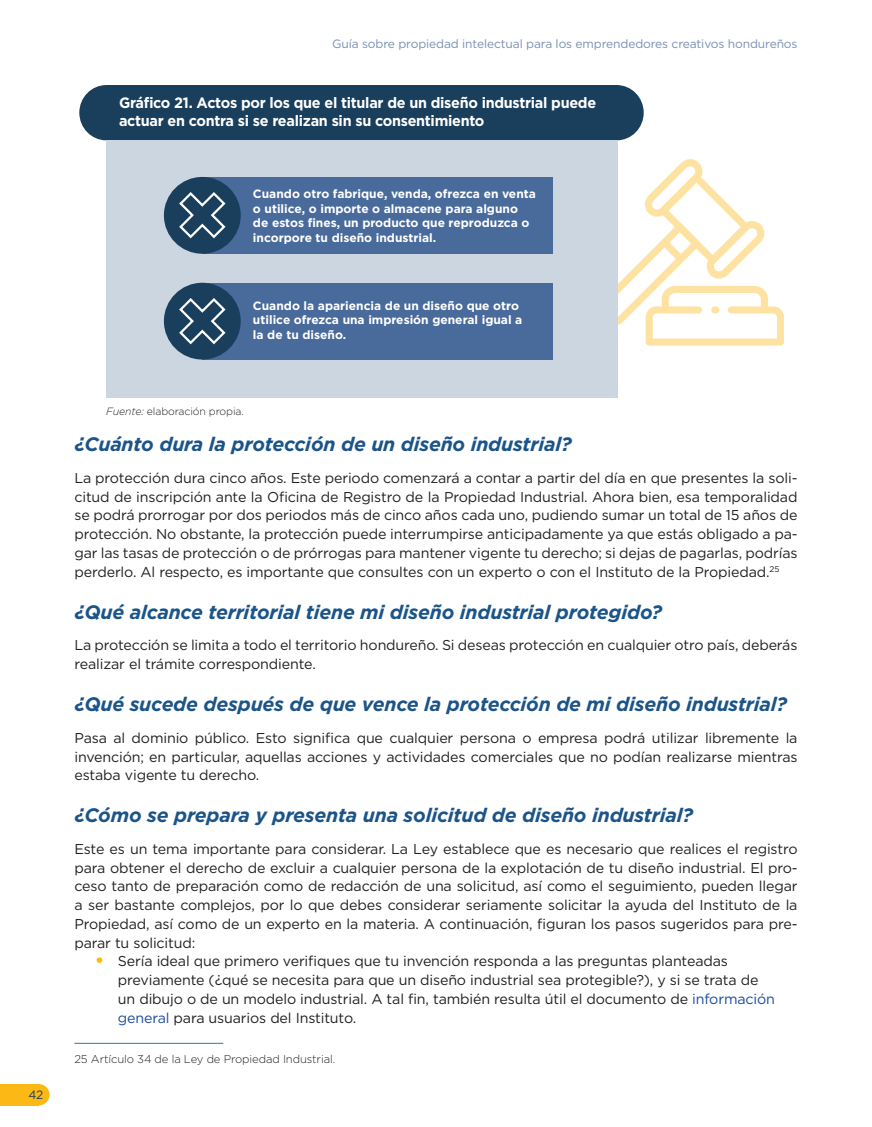
<style>
.page{position:relative;width:872px;height:1127px;background:#fff}
.page>*{position:absolute;margin:0;border:0;box-sizing:border-box;transform-origin:0 0}
.t1{font:italic 700 19.5px "Gotham";letter-spacing:-.01em;color:#1b5489}
.t2{font:700 15px/18px "Gotham";letter-spacing:-.02em;color:#fff;scale:.96 1}
.t3{font:14.25px/18.8px "Gotham";letter-spacing:-.01em;color:#231f20;text-align:justify}
.t4{font:700 12px/14.4px "Gotham";color:#fff}
.t5{font:12px "Gotham";letter-spacing:-.01em;color:#798fb4}
.t6{font:12px "Gotham";color:#1a3f5d}
.t7{font:300 11.25px "Gotham";letter-spacing:-.01em;color:#231f20}
.t8{font:300 10.5px "Gotham";letter-spacing:-.01em;color:#231f20}
.s1{font-style:italic}
.s2{font-weight:900;font-size:16.5px;color:#fcb814}
.s3{color:#1c4aa0}
</style>
<div class="page">
<div style="left:0;top:1084px;width:39px;height:21px;background:#fcb814"></div>
<div style="left:28px;top:1084px;width:22px;height:21px;background:#fcb814;border-radius:50%"></div>
<svg style="left:617px;top:152px;width:167px;height:197px"></svg>
<hr style="left:74px;top:1043px;width:149px;height:1px;background:#496b9c">
<div style="left:79px;top:85px;width:54px;height:55px;background:#1a3f5d;border-radius:50%"></div>
<div style="left:590px;top:85px;width:53px;height:55px;background:#1a3f5d;border-radius:50%"></div>
<div style="left:106px;top:85px;width:511px;height:55px;background:#1a3f5d"></div>
<div style="left:106px;top:140px;width:511px;height:258px;background:#cbd6e0"></div>
<div style="left:202px;top:177px;width:351px;height:77px;background:#496b9c"></div>
<div style="left:202px;top:283px;width:351px;height:76px;background:#496b9c"></div>
<div style="left:164px;top:177px;width:77px;height:77px;background:#1a3f5d;border-radius:50%"></div>
<div style="left:164px;top:283px;width:77px;height:76px;background:#1a3f5d;border-radius:50%"></div>
<svg style="left:179px;top:298px;width:47px;height:47px"></svg>
<svg style="left:179px;top:192px;width:47px;height:47px"></svg>
<p class="t6" style="left:28px;top:1087px;width:17px">42</p>
<p class="t5" style="left:332px;top:36px;width:467px">Guía sobre propiedad intelectual para los emprendedores creativos hondureños</p>
<p class="t2" style="left:119px;top:93px;width:498px">Gráfico 21. Actos por los que el titular de un diseño industrial puede actuar en contra si se realizan sin su consentimiento</p>
<p class="t4" style="left:253px;top:187px;width:284px">Cuando otro fabrique, venda, ofrezca en venta o utilice, o importe o almacene para alguno de estos fines, un producto que reproduzca o incorpore tu diseño industrial.</p>
<p class="t4" style="left:253px;top:298px;width:271px">Cuando la apariencia de un diseño que otro utilice ofrezca una impresión general igual a la de tu diseño.</p>
<p class="t8" style="left:106px;top:404px;width:139px"><span class="s1">Fuente:</span> elaboración propia.</p>
<h1 class="t1" style="left:74px;top:431px;width:499px">¿Cuánto dura la protección de un diseño industrial?</h1>
<p class="t3" style="left:74px;top:468px;width:724px">La protección dura cinco años. Este periodo comenzará a contar a partir del día en que presentes la soli&shy;citud de inscripción ante la Oficina de Registro de la Propiedad Industrial. Ahora bien, esa temporalidad se podrá prorrogar por dos periodos más de cinco años cada uno, pudiendo sumar un total de 15 años de protección. No obstante, la protección puede interrumpirse anticipadamente ya que estás obligado a pa&shy;gar las tasas de protección o de prórrogas para mantener vigente tu derecho; si dejas de pagarlas, podrías perderlo. Al respecto, es importante que consultes con un experto o con el Instituto de la Propiedad.<sup>25</sup></p>
<h1 class="t1" style="left:74px;top:599px;width:589px">¿Qué alcance territorial tiene mi diseño industrial protegido?</h1>
<p class="t3" style="left:74px;top:636px;width:724px">La protección se limita a todo el territorio hondureño. Si deseas protección en cualquier otro país, deberás realizar el trámite correspondiente.</p>
<h1 class="t1" style="left:74px;top:691px;width:714px">¿Qué sucede después de que vence la protección de mi diseño industrial?</h1>
<p class="t3" style="left:74px;top:728px;width:724px">Pasa al dominio público. Esto significa que cualquier persona o empresa podrá utilizar libremente la invención; en particular, aquellas acciones y actividades comerciales que no podían realizarse mientras estaba vigente tu derecho.</p>
<h1 class="t1" style="left:74px;top:802px;width:620px">¿Cómo se prepara y presenta una solicitud de diseño industrial?</h1>
<p class="t3" style="left:74px;top:839px;width:724px">Este es un tema importante para considerar. La Ley establece que es necesario que realices el registro para obtener el derecho de excluir a cualquier persona de la explotación de tu diseño industrial. El pro&shy;ceso tanto de preparación como de redacción de una solicitud, así como el seguimiento, pueden llegar a ser bastante complejos, por lo que debes considerar seriamente solicitar la ayuda del Instituto de la Propiedad, así como de un experto en la materia. A continuación, figuran los pasos sugeridos para pre&shy;parar tu solicitud:</p>
<p class="t3" style="left:118px;top:952px;width:658px;text-align:left;text-indent:-22px"><span class="s2">•</span> Sería ideal que primero verifiques que tu invención responda a las preguntas planteadas previamente (¿qué se necesita para que un diseño industrial sea protegible?), y si se trata de un dibujo o de un modelo industrial. A tal fin, también resulta útil el documento de <span class="s3">información general</span> para usuarios del Instituto.</p>
<p class="t7" style="left:74px;top:1052px;width:262px">25 Artículo 34 de la Ley de Propiedad Industrial.</p>
</div>
